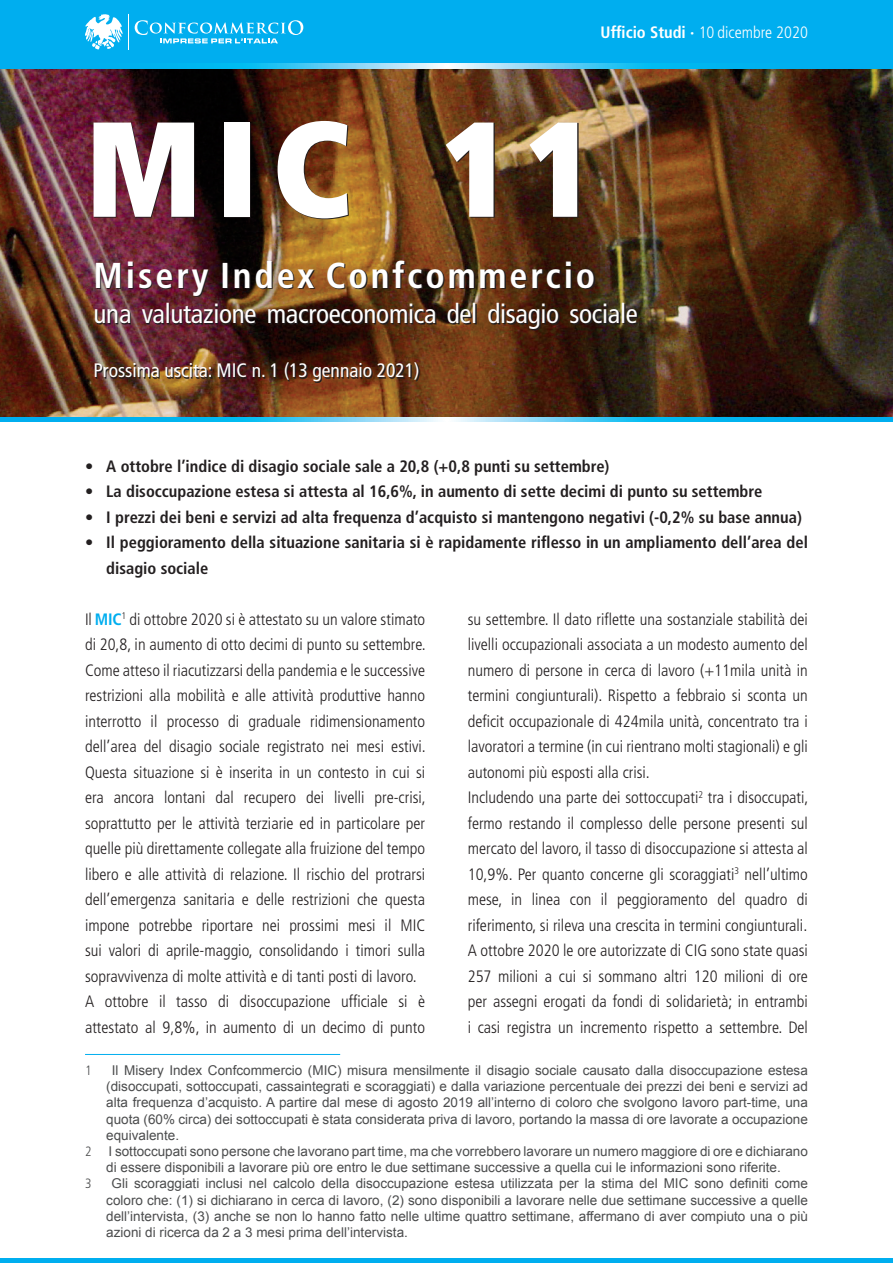
<style>
.page{position:relative;width:893px;height:1263px;background:#fff}
.page>*{position:absolute;margin:0;border:0;box-sizing:border-box;transform-origin:0 0}
.t1{font:900 condensed 135px "Frutiger LT Std";color:#fff}
.t2{font:700 condensed 36px "Frutiger LT Std";letter-spacing:.08em;color:#fff}
.t3{font:condensed 27px "Frutiger LT Std";letter-spacing:-.01em;color:#fff}
.t4{font:condensed 19.5px "Frutiger LT Std";color:#fff}
.t5{font:300 condensed 16.5px/25.5px "Frutiger LT Std";color:#231f20}
.t6{font:700 condensed 16.5px/25.5px "Frutiger LT Std";color:#231f20}
.t7{font:300 condensed 16.5px "Frutiger LT Std";color:#fff}
.t8{font:13.5px/16.2px "Arial";color:#4b4c4d;text-align:justify}
.t9{font:300 condensed 13.5px "Frutiger LT Std";color:#4b4c4d}
.s1{font-weight:700}
.s2{font-weight:700;color:#00aeef}
</style>
<div class="page">
<hr style="left:0;top:1259px;width:893px;height:4px;background:#00aeef">
<img style="left:0;top:68px;width:893px;height:350px">
<img style="left:95px;top:122px;width:543px;height:261px">
<div style="left:0;top:0;width:893px;height:68px;background:#00aeef"></div>
<svg style="left:135px;top:20px;width:168px;height:23px"></svg>
<svg style="left:85px;top:14px;width:44px;height:36px"></svg>
<svg style="left:214px;top:64px;width:466px;height:4px"></svg>
<svg style="left:0;top:418px;width:893px;height:4px;background:#38c2f2"></svg>
<hr style="left:85px;top:1054px;width:255px;height:1px;background:#00aeef">
<p class="t7" style="left:601px;top:23px;width:209px"><span class="s1">Ufficio Studi ·</span> 10 dicembre 2020</p>
<h1 class="t1" style="left:85px;top:87px;width:512px">MIC 11</h1>
<h2 class="t2" style="left:94px;top:254px;width:503px">Misery Index Confcommercio</h2>
<h3 class="t3" style="left:94px;top:298px;width:546px">una valutazione macroeconomica del disagio sociale</h3>
<p class="t4" style="left:94px;top:359px;width:328px">Prossima uscita: MIC n. 1 (13 gennaio 2021)</p>
<p class="t6" style="left:85px;top:453px;width:526px">• A ottobre l’indice di disagio sociale sale a 20,8 (+0,8 punti su settembre)</p>
<p class="t6" style="left:85px;top:479px;width:679px">• La disoccupazione estesa si attesta al 16,6%, in aumento di sette decimi di punto su settembre</p>
<p class="t6" style="left:85px;top:504px;width:718px">• I prezzi dei beni e servizi ad alta frequenza d’acquisto si mantengono negativi (-0,2% su base annua)</p>
<p class="t6" style="left:106px;top:530px;width:703px;text-indent:-21px">• Il peggioramento della situazione sanitaria si è rapidamente riflesso in un ampliamento dell’area del disagio sociale</p>
<p class="t5" style="left:85px;top:607px;width:342px">Il <span class="s2">MIC</span><sup>1</sup> di ottobre 2020 si è attestato su un valore stimato di 20,8, in aumento di otto decimi di punto su settembre.<br>Come atteso il riacutizzarsi della pandemia e le successive restrizioni alla mobilità e alle attività produttive hanno interrotto il processo di graduale ridimensionamento dell’area del disagio sociale registrato nei mesi estivi.<br>Questa situazione si è inserita in un contesto in cui si era ancora lontani dal recupero dei livelli pre-crisi, soprattutto per le attività terziarie ed in particolare per quelle più direttamente collegate alla fruizione del tempo libero e alle attività di relazione. Il rischio del protrarsi dell’emergenza sanitaria e delle restrizioni che questa impone potrebbe riportare nei prossimi mesi il MIC sui valori di aprile-maggio, consolidando i timori sulla sopravvivenza di molte attività e di tanti posti di lavoro.<br>A ottobre il tasso di disoccupazione ufficiale si è attestato al 9,8%, in aumento di un decimo di punto</p>
<p class="t5" style="left:468px;top:606px;width:342px">su settembre. Il dato riflette una sostanziale stabilità dei livelli occupazionali associata a un modesto aumento del numero di persone in cerca di lavoro (+11mila unità in termini congiunturali). Rispetto a febbraio si sconta un deficit occupazionale di 424mila unità, concentrato tra i lavoratori a termine (in cui rientrano molti stagionali) e gli autonomi più esposti alla crisi.<br>Includendo una parte dei sottoccupati<sup>2</sup> tra i disoccupati, fermo restando il complesso delle persone presenti sul mercato del lavoro, il tasso di disoccupazione si attesta al 10,9%. Per quanto concerne gli scoraggiati<sup>3</sup> nell’ultimo mese, in linea con il peggioramento del quadro di riferimento, si rileva una crescita in termini congiunturali.<br>A ottobre 2020 le ore autorizzate di CIG sono state quasi 257 milioni a cui si sommano altri 120 milioni di ore per assegni erogati da fondi di solidarietà; in entrambi i casi registra un incremento rispetto a settembre. Del</p>
<p class="t9" style="left:85px;top:1062px;width:8px">1</p>
<p class="t8" style="left:106px;top:1062px;width:703px;text-indent:6px">Il Misery Index Confcommercio (MIC) misura mensilmente il disagio sociale causato dalla disoccupazione estesa (disoccupati, sottoccupati, cassaintegrati e scoraggiati) e dalla variazione percentuale dei prezzi dei beni e servizi ad alta frequenza d’acquisto. A partire dal mese di agosto 2019 all’interno di coloro che svolgono lavoro part-time, una quota (60% circa) dei sottoccupati è stata considerata priva di lavoro, portando la massa di ore lavorate a occupazione equivalente.</p>
<p class="t9" style="left:85px;top:1143px;width:8px">2</p>
<p class="t8" style="left:106px;top:1143px;width:703px">I sottoccupati sono persone che lavorano part time, ma che vorrebbero lavorare un numero maggiore di ore e dichiarano di essere disponibili a lavorare più ore entro le due settimane successive a quella cui le informazioni sono riferite.</p>
<p class="t9" style="left:85px;top:1176px;width:8px">3</p>
<p class="t8" style="left:106px;top:1175px;width:703px;text-indent:5px">Gli scoraggiati inclusi nel calcolo della disoccupazione estesa utilizzata per la stima del MIC sono definiti come coloro che: (1) si dichiarano in cerca di lavoro, (2) sono disponibili a lavorare nelle due settimane successive a quelle dell’intervista, (3) anche se non lo hanno fatto nelle ultime quattro settimane, affermano di aver compiuto una o più azioni di ricerca da 2 a 3 mesi prima dell’intervista.</p>
</div>
